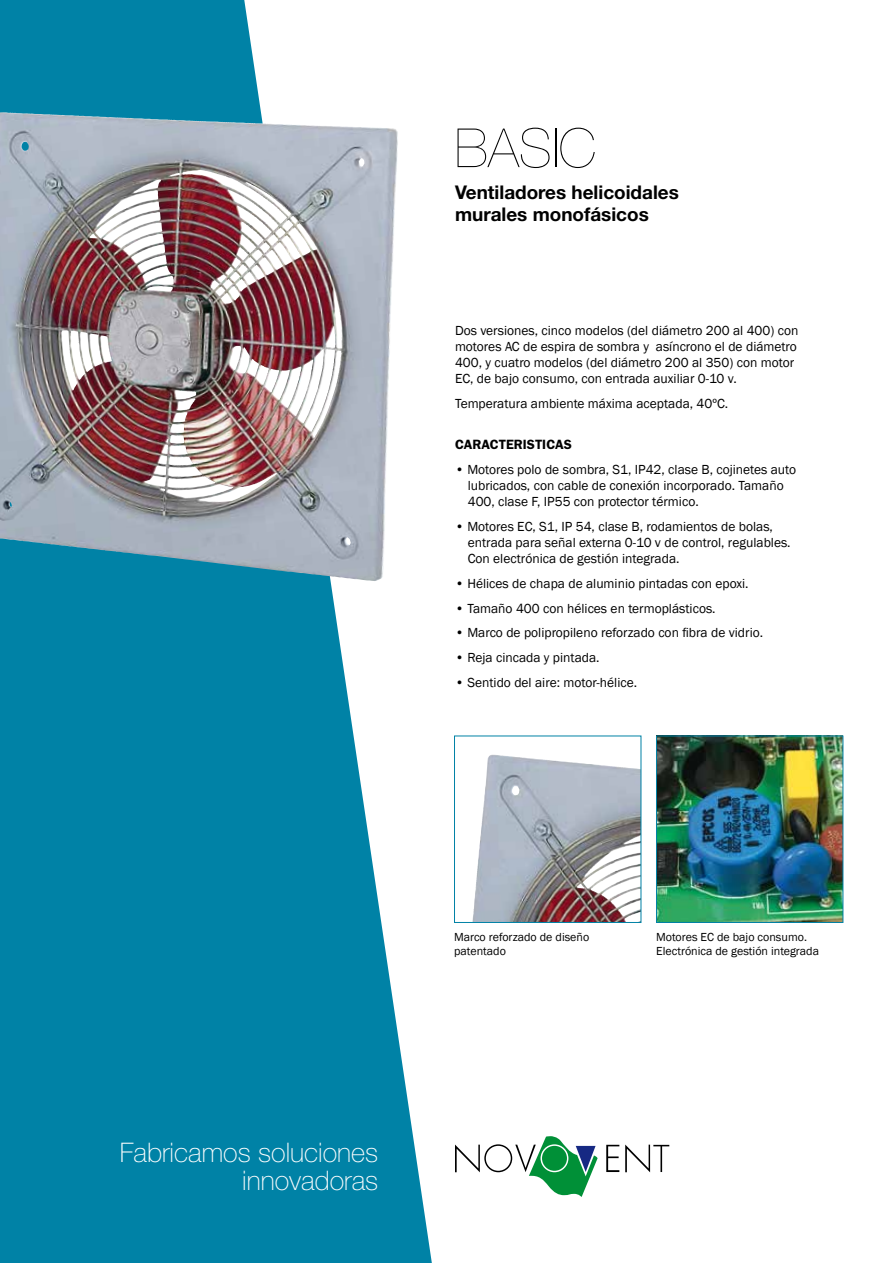
<style>
.page{position:relative;width:893px;height:1263px;background:#fff}
.page>*{position:absolute;margin:0;border:0;box-sizing:border-box;transform-origin:0 0}
.t1{font:200 54px "Helvetica Neue";color:#000}
.t2{font:100 27px/28.5px "Helvetica Neue";color:#fff;text-align:right}
.t3{font:700 18.9px/22.6px "Helvetica Neue";color:#000}
.t4{font:13.5px/16.2px "Franklin Gothic";color:#000}
.t5{font:600 13.5px "Franklin Gothic";color:#000}
.t6{font:12px/14.4px "Franklin Gothic";color:#000}
</style>
<div class="page">
<svg style="left:0;top:0;width:432px;height:1263px;fill:#0082a6"></svg>
<img style="left:472px;top:755px;width:162px;height:166px">
<div style="left:454px;top:736px;width:187px;height:187px;border:1px solid #0082a6"></div>
<img style="left:658px;top:738px;width:183px;height:183px">
<div style="left:656px;top:736px;width:187px;height:187px;border:1px solid #0082a6"></div>
<svg style="left:455px;top:1136px;width:143px;height:61px"></svg>
<svg style="left:606px;top:1145px;width:13px;height:27px"></svg>
<svg style="left:625px;top:1144px;width:44px;height:28px"></svg>
<img style="left:0;top:113px;width:385px;height:468px">
<h1 class="t1" style="left:455px;top:117px;width:142px">BASIC</h1>
<h3 class="t3" style="left:455px;top:180px;width:225px">Ventiladores helicoidales murales monofásicos</h3>
<p class="t4" style="left:455px;top:322px;width:345px">Dos versiones, cinco modelos (del diámetro 200 al 400) con motores AC de espira de sombra y asíncrono el de diámetro 400, y cuatro modelos (del diámetro 200 al 350) con motor EC, de bajo consumo, con entrada auxiliar 0-10 v.</p>
<p class="t4" style="left:455px;top:396px;width:275px">Temperatura ambiente máxima aceptada, 40ºC.</p>
<p class="t5" style="left:455px;top:436px;width:118px">CARACTERISTICAS</p>
<p class="t4" style="left:468px;top:461px;width:330px;text-indent:-13px">• Motores polo de sombra, S1, IP42, clase B, cojinetes auto lubricados, con cable de conexión incorporado. Tamaño<br>400, clase F, IP55 con protector térmico.</p>
<p class="t4" style="left:468px;top:518px;width:324px;text-indent:-13px">• Motores EC, S1, IP 54, clase B, rodamientos de bolas, entrada para señal externa 0-10 v de control, regulables.<br>Con electrónica de gestión integrada.</p>
<p class="t4" style="left:455px;top:576px;width:295px">• Hélices de chapa de aluminio pintadas con epoxi.</p>
<p class="t4" style="left:455px;top:600px;width:262px">• Tamaño 400 con hélices en termoplásticos.</p>
<p class="t4" style="left:455px;top:625px;width:310px">• Marco de polipropileno reforzado con fibra de vidrio.</p>
<p class="t4" style="left:455px;top:650px;width:146px">• Reja cincada y pintada.</p>
<p class="t4" style="left:455px;top:674px;width:184px">• Sentido del aire: motor-hélice.</p>
<h2 class="t2" style="left:120px;top:1137px;width:260px">Fabricamos soluciones innovadoras</h2>
<p class="t6" style="left:454px;top:930px;width:137px">Marco reforzado de diseño patentado</p>
<p class="t6" style="left:656px;top:930px;width:164px">Motores EC de bajo consumo.<br>Electrónica de gestión integrada</p>
</div>
